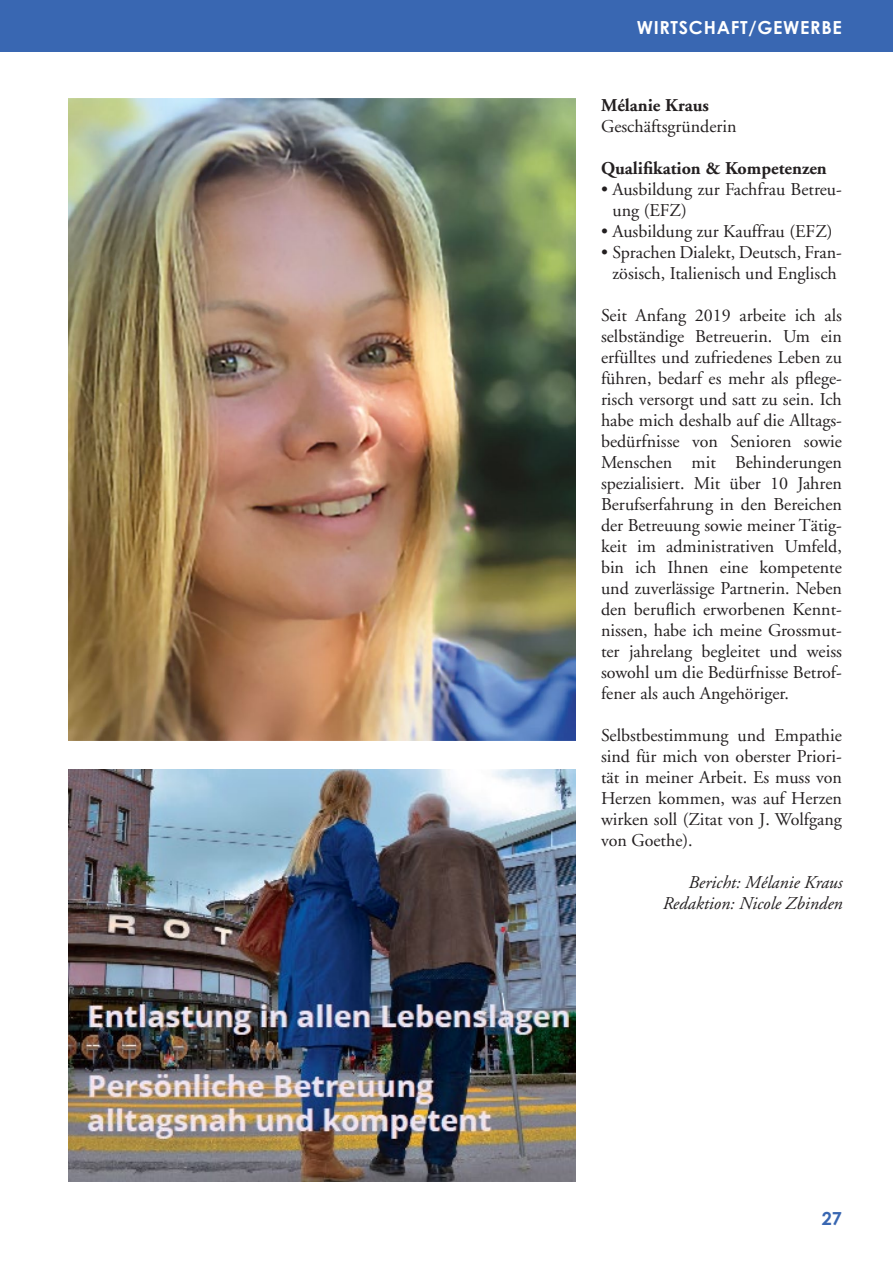
<style>
.page{position:relative;width:893px;height:1263px;background:#fff}
.page>*{position:absolute;margin:0;border:0;box-sizing:border-box;transform-origin:0 0}
.t1{font:18px/21px "Adobe Garamond";color:#231f20;text-align:justify}
.t2{font:italic 18px/21px "Adobe Garamond";color:#231f20;text-align:right}
.t3{font:700 18px "Adobe Garamond";color:#231f20}
.t4{font:700 18px "Century Gothic";letter-spacing:.04em;color:#fff}
.t5{font:700 18px "Century Gothic";color:#3967b2}
</style>
<div class="page">
<div style="left:0;top:0;width:893px;height:51px;background:#3967b2"></div>
<img style="left:68px;top:99px;width:507px;height:641px">
<img style="left:68px;top:770px;width:507px;height:412px">
<p class="t4" style="left:637px;top:16px;width:207px">WIRTSCHAFT/GEWERBE</p>
<p class="t3" style="left:601px;top:95px;width:110px">Mélanie Kraus</p>
<p class="t1" style="left:601px;top:116px;width:137px">Geschäftsgründerin</p>
<p class="t3" style="left:601px;top:158px;width:227px">Qualifikation &amp; Kompetenzen</p>
<p class="t1" style="left:612px;top:179px;width:231px;text-indent:-11px">• Ausbildung zur Fachfrau Betreu&shy;ung (EFZ)</p>
<p class="t1" style="left:601px;top:221px;width:233px">• Ausbildung zur Kauffrau (EFZ)</p>
<p class="t1" style="left:601px;top:242px;width:242px;text-align:center">• Sprachen Dialekt, Deutsch, Fran&shy;zösisch, Italienisch und Englisch</p>
<p class="t1" style="left:601px;top:305px;width:242px">Seit Anfang 2019 arbeite ich als selbständige Betreuerin. Um ein erfülltes und zufriedenes Leben zu führen, bedarf es mehr als pflege&shy;risch versorgt und satt zu sein. Ich habe mich deshalb auf die Alltags&shy;bedürfnisse von Senioren sowie Menschen mit Behinderungen spezialisiert. Mit über 10 Jahren Berufserfahrung in den Bereichen der Betreuung sowie meiner Tätig&shy;keit im administrativen Umfeld, bin ich Ihnen eine kompetente und zuverlässige Partnerin. Neben den beruflich erworbenen Kennt&shy;nissen, habe ich meine Grossmut&shy;ter jahrelang begleitet und weiss sowohl um die Bedürfnisse Betrof&shy;fener als auch Angehöriger.</p>
<p class="t1" style="left:601px;top:725px;width:242px">Selbstbestimmung und Empathie sind für mich von oberster Priori&shy;tät in meiner Arbeit. Es muss von Herzen kommen, was auf Herzen wirken soll (Zitat von J. Wolfgang von Goethe).</p>
<p class="t2" style="left:662px;top:872px;width:181px">Bericht: Mélanie Kraus<br>Redaktion: Nicole Zbinden</p>
<p class="t5" style="left:822px;top:1207px;width:22px">27</p>
</div>
